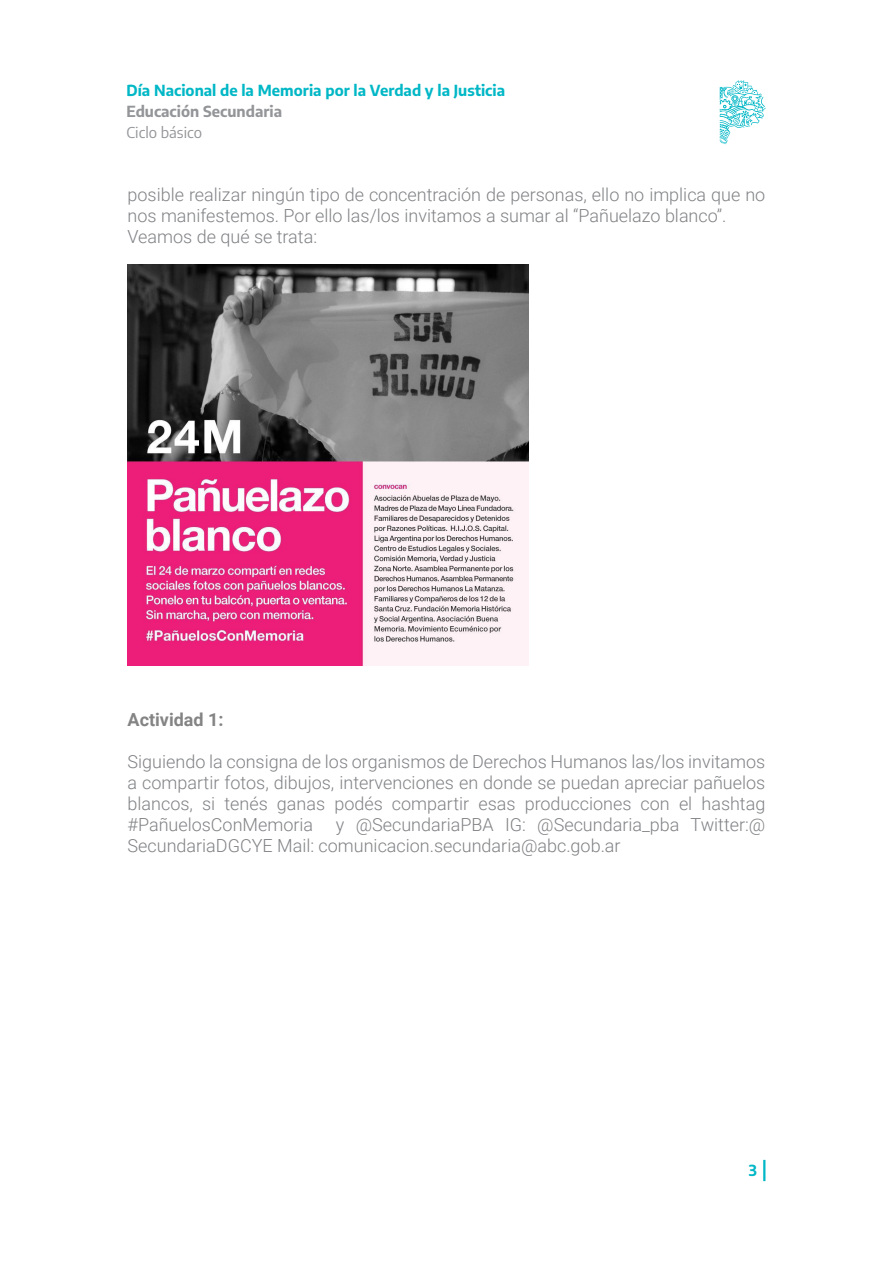
<style>
.page{position:relative;width:893px;height:1263px;background:#fff}
.page>*{position:absolute;margin:0;border:0;box-sizing:border-box;transform-origin:0 0}
.t1{font:300 18px/21px "Roboto";color:#808285}
.t2{font:700 18px "Roboto";color:#858484}
.t3{font:700 15px "Encode Sans";color:#00b7c6}
.t4{font:700 15px "Encode Sans";color:#939598}
.t5{font:15px "Encode Sans";color:#939598}
</style>
<div class="page">
<hr style="left:763px;top:1160px;width:2px;height:21px;background:#00b7c6">
<svg style="left:720px;top:80px;width:45px;height:64px"></svg>
<img style="left:128px;top:264px;width:401px;height:401px">
<p class="t3" style="left:126px;top:79px;width:380px">Día Nacional de la Memoria por la Verdad y la Justicia</p>
<p class="t4" style="left:126px;top:100px;width:157px">Educación Secundaria</p>
<p class="t5" style="left:126px;top:122px;width:77px">Ciclo básico</p>
<p class="t1" style="left:128px;top:183px;width:639px">posible realizar ningún tipo de concentración de personas, ello no implica que no nos manifestemos. Por ello las/los invitamos a sumar al “Pañuelazo blanco”.<br>Veamos de qué se trata:</p>
<p class="t2" style="left:128px;top:707px;width:98px">Actividad 1:</p>
<p class="t1" style="left:128px;top:750px;width:639px;text-align:justify">Siguiendo la consigna de los organismos de Derechos Humanos las/los invitamos a compartir fotos, dibujos, intervenciones en donde se puedan apreciar pañuelos blancos, si tenés ganas podés compartir esas producciones con el hashtag #PañuelosConMemoria</p>
<p class="t1" style="left:128px;top:813px;width:639px;text-indent:208px">y @SecundariaPBA IG: @Secundaria_pba Twitter:@<br>SecundariaDGCYE Mail: comunicacion.secundaria@abc.gob.ar</p>
<p class="t3" style="left:749px;top:1159px;width:10px">3</p>
</div>
